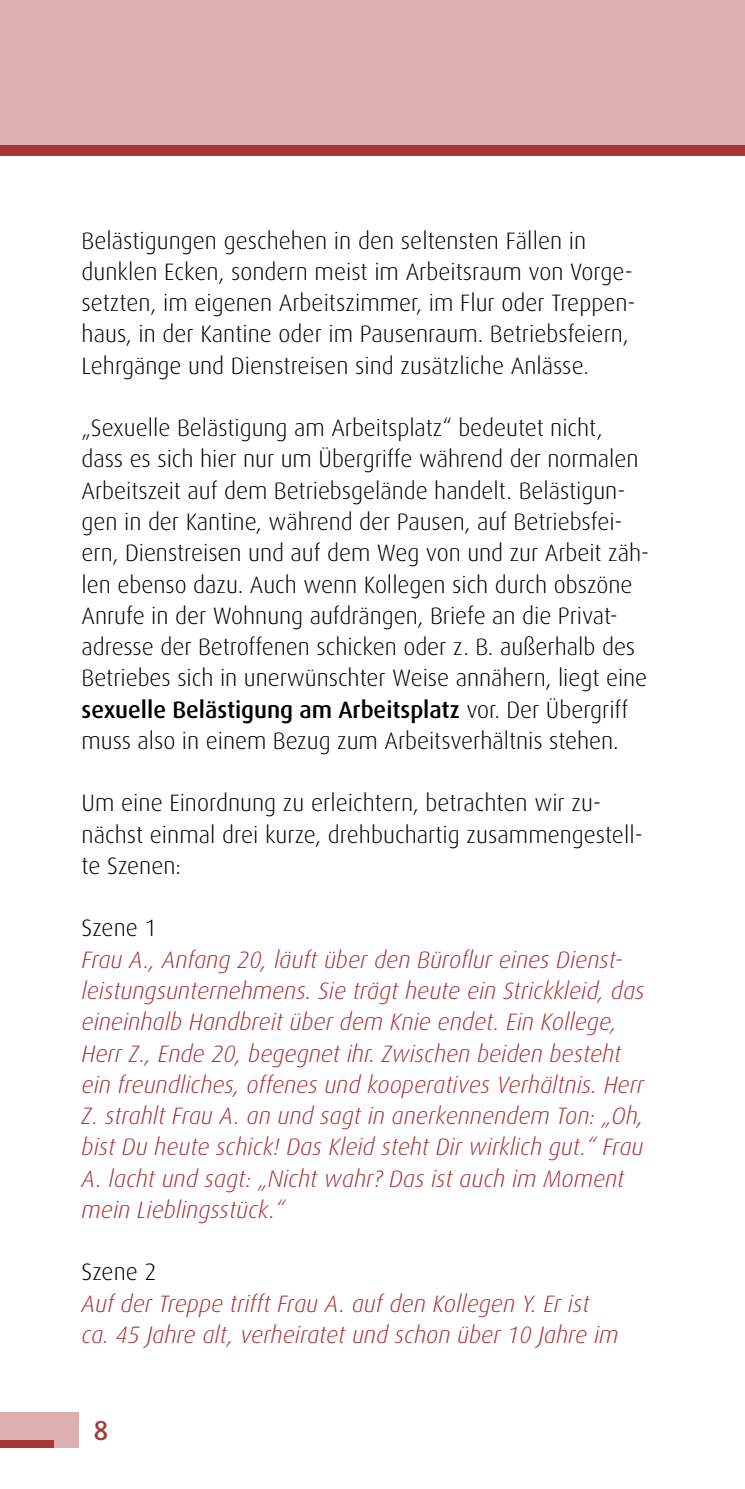
<style>
.page{position:relative;width:745px;height:1489px;background:#fff}
.page>*{position:absolute;margin:0;border:0;box-sizing:border-box;transform-origin:0 0}
.t1{font:500 27.5px "Dax";color:#a93439}
.t2{font:300 23.75px/31.2px "Dax";letter-spacing:-.005em;color:#000}
.t3{font:italic 300 23.75px/31.2px "Dax";color:#a93439}
.s1{font-weight:500}
</style>
<div class="page">
<div style="left:0;top:0;width:744px;height:156px;background:#ddaeb0"></div>
<div style="left:0;top:1411px;width:79px;height:35px;background:#ddaeb0"></div>
<div style="left:0;top:1439px;width:54px;height:7px;background:#a93439"></div>
<div style="left:0;top:145px;width:744px;height:11px;background:#a93439"></div>
<p class="t2" style="left:81px;top:225px;width:555px">Belästigungen geschehen in den seltensten Fällen in dunklen Ecken, sondern meist im Arbeitsraum von Vorge&shy;setzten, im eigenen Arbeitszimmer, im Flur oder Treppen&shy;haus, in der Kantine oder im Pausenraum. Betriebsfeiern, Lehrgänge und Dienstreisen sind zusätzliche Anlässe.</p>
<p class="t2" style="left:81px;top:412px;width:568px">„Sexuelle Belästigung am Arbeitsplatz“ bedeutet nicht, dass es sich hier nur um Übergriffe während der normalen Arbeitszeit auf dem Betriebsgelände handelt. Belästigun&shy;gen in der Kantine, während der Pausen, auf Betriebsfei&shy;ern, Dienstreisen und auf dem Weg von und zur Arbeit zäh&shy;len ebenso dazu. Auch wenn Kollegen sich durch obszöne Anrufe in der Wohnung aufdrängen, Briefe an die Privat&shy;adresse der Betroffenen schicken oder z. B. außerhalb des Betriebes sich in unerwünschter Weise annähern, liegt eine <span class="s1">sexuelle Belästigung am Arbeitsplatz</span> vor. Der Übergriff muss also in einem Bezug zum Arbeitsverhältnis stehen.</p>
<p class="t2" style="left:81px;top:787px;width:562px">Um eine Einordnung zu erleichtern, betrachten wir zu&shy;nächst einmal drei kurze, drehbuchartig zusammengestell&shy;te Szenen:</p>
<p class="t2" style="left:81px;top:912px;width:76px">Szene 1</p>
<p class="t3" style="left:81px;top:944px;width:564px">Frau A., Anfang 20, läuft über den Büroflur eines Dienst&shy;leistungsunternehmens. Sie trägt heute ein Strickkleid, das eineinhalb Handbreit über dem Knie endet. Ein Kollege, Herr Z., Ende 20, begegnet ihr. Zwischen beiden besteht ein freundliches, offenes und kooperatives Verhältnis. Herr Z. strahlt Frau A. an und sagt in anerkennendem Ton: „Oh, bist Du heute schick! Das Kleid steht Dir wirklich gut.“ Frau A. lacht und sagt: „Nicht wahr? Das ist auch im Moment mein Lieblingsstück.“</p>
<p class="t2" style="left:81px;top:1256px;width:76px">Szene 2</p>
<p class="t3" style="left:81px;top:1288px;width:538px">Auf der Treppe trifft Frau A. auf den Kollegen Y. Er ist ca. 45 Jahre alt, verheiratet und schon über 10 Jahre im</p>
<p class="t1" style="left:93px;top:1414px;width:17px">8</p>
</div>
